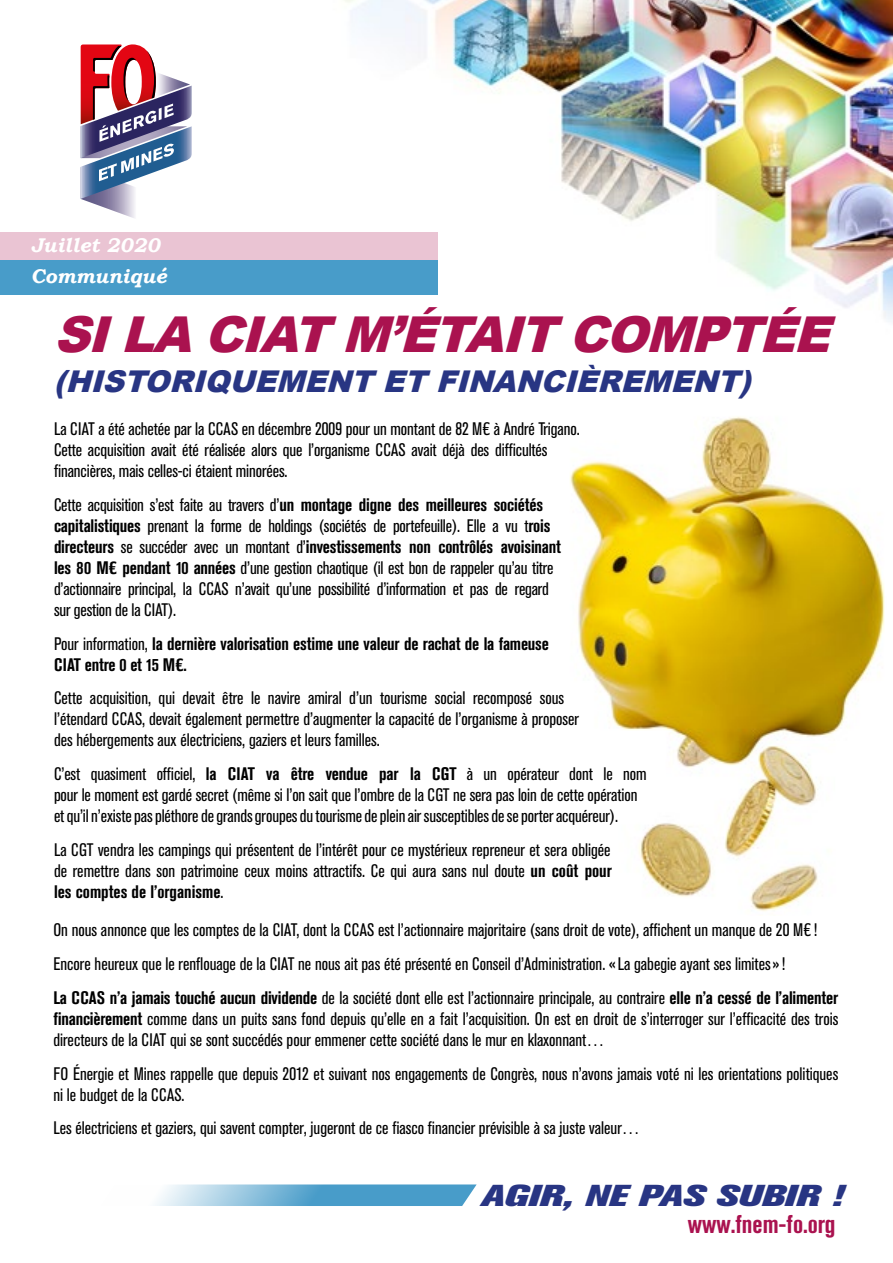
<style>
.page{position:relative;width:893px;height:1263px;background:#fff}
.page>*{position:absolute;margin:0;border:0;box-sizing:border-box;transform-origin:0 0}
.t1{font:italic 900 49.5px "Arial";color:#aa124f}
.t2{font:italic 900 30px "Arial";color:#283583}
.t3{font:italic 800 30px "Akzidenz Grotesk Pro";color:#283583;scale:1.4 1}
.t4{font:700 condensed 25.5px "Akzidenz Grotesk Pro";color:#aa124f}
.t5{font:italic 700 19.8px "Bookman Old Style";color:#fff}
.t6{font:condensed 18px/21px "Akzidenz Grotesk Pro";color:#000}
.t7{font:700 condensed 18px/21px "Akzidenz Grotesk Pro";letter-spacing:-.01em;color:#000}
.s1{font-weight:700}
.s2{font-weight:400}
</style>
<div class="page">
<svg style="left:155px;top:1184px;width:322px;height:22px;background:#7cb8d8"></svg>
<img style="left:214px;top:0;width:679px;height:322px">
<img style="left:570px;top:416px;width:315px;height:495px">
<svg style="left:80px;top:44px;width:112px;height:174px"></svg>
<div style="left:0;top:260px;width:438px;height:34px;background:#489cc9"></div>
<div style="left:0;top:232px;width:438px;height:28px;background:#eac4d3"></div>
<p class="t5" style="left:31px;top:231px;width:131px">Juillet 2020</p>
<p class="t5" style="left:31px;top:261px;width:137px">Communiqué</p>
<h1 class="t1" style="left:54px;top:299px;width:795px">SILA CIATM’ÉTAITCOMPTÉE</h1>
<h2 class="t2" style="left:54px;top:359px;width:710px">(HISTORIQUEMENT ET FINANCIÈREMENT)</h2>
<p class="t6" style="left:54px;top:418px;width:527px">La CIAT a été achetée par la CCAS en décembre 2009 pour un montant de 82 M€ à André Trigano.<br>Cette acquisition avait été réalisée alors que l’organisme CCAS avait déjà des difficultés financières, mais celles-ci étaient minorées.</p>
<p class="t6" style="left:54px;top:494px;width:509px">Cette acquisition s’est faite au travers d’<span class="s1">un montage digne des meilleures sociétés capitalistiques</span> prenant la forme de holdings (sociétés de portefeuille). Elle a vu t<span class="s1">rois directeurs</span> se succéder avec un montant d’<span class="s1">investissements non contrôlés avoisinant les 80 M€ pendant 10 années</span> d’une gestion chaotique (il est bon de rappeler qu’au titre d’actionnaire principal, la CCAS n’avait qu’une possibilité d’information et pas de regard sur gestion de la CIAT).</p>
<p class="t7" style="left:54px;top:632px;width:496px"><span class="s2">Pour information,</span> la dernière valorisation estime une valeur de rachat de la fameuse<br>CIAT entre 0 et 15 M€.</p>
<p class="t6" style="left:54px;top:687px;width:527px">Cette acquisition, qui devait être le navire amiral d’un tourisme social recomposé sous l’étendard CCAS, devait également permettre d’augmenter la capacité de l’organisme à proposer des hébergements aux électriciens, gaziers et leurs familles.</p>
<p class="t6" style="left:54px;top:763px;width:594px">C’est quasiment officiel, <span class="s1">la CIAT va être vendue par la CGT</span> à un opérateur dont le nom pour le moment est gardé secret (même si l’on sait que l’ombre de la CGT ne sera pas loin de cette opération et qu’il n’existe pas pléthore de grands groupes du tourisme de plein air susceptibles de se porter acquéreur).</p>
<p class="t6" style="left:54px;top:839px;width:560px;text-align:justify">La CGT vendra les campings qui présentent de l’intérêt pour ce mystérieux repreneur et sera obligée de remettre dans son patrimoine ceux moins attractifs. Ce qui aura sans nul doute <span class="s1">un coût pour les comptes de l’organisme</span>.</p>
<p class="t6" style="left:53px;top:913px;width:786px;line-height:33.8px">On nous annonce que les comptes de la CIAT, dont la CCAS est l’actionnaire majoritaire (sans droit de vote), affichent un manque de 20 M€ !<br>Encore heureux que le renflouage de la CIAT ne nous ait pas été présenté en Conseil d’Administration. «La gabegie ayant ses limites»!<br><span class="s1">La CCAS n’a jamais touché aucun dividende</span> de la société dont elle est l’actionnaire principale, au contraire <span class="s1">elle n’a cessé de l’alimenter</span></p>
<p class="t6" style="left:53px;top:1008px;width:787px"><span class="s1">financièrement</span> comme dans un puits sans fond depuis qu’elle en a fait l’acquisition. On est en droit de s’interroger sur l’efficacité des trois directeurs de la CIAT qui se sont succédés pour emmener cette société dans le mur en klaxonnant…</p>
<p class="t6" style="left:53px;top:1062px;width:786px">FO Énergie et Mines rappelle que depuis 2012 et suivant nos engagements de Congrès, nous n’avons jamais voté ni les orientations politiques ni le budget de la CCAS.</p>
<p class="t6" style="left:53px;top:1117px;width:588px">Les électriciens et gaziers, qui savent compter, jugeront de ce fiasco financier prévisible à sa juste valeur…</p>
<h2 class="t3" style="left:481px;top:1176px;width:260px">AGIR, NE PAS SUBIR !</h2>
<h3 class="t4" style="left:688px;top:1208px;width:149px">www.fnem-fo.org</h3>
</div>
